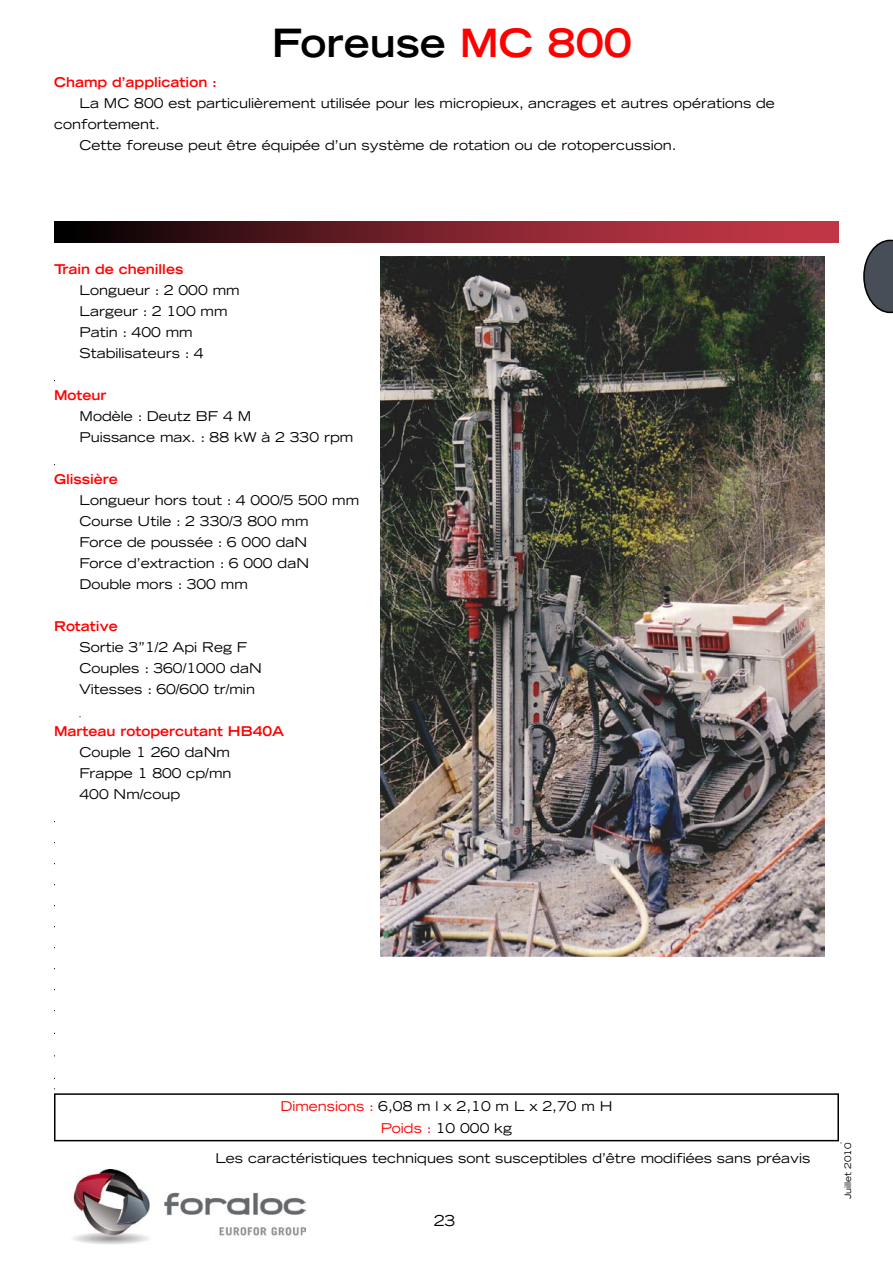
<style>
.page{position:relative;width:893px;height:1263px;background:#fff}
.page>*{position:absolute;margin:0;border:0;box-sizing:border-box;transform-origin:0 0}
.t1{font:700 expanded 39px "Trade Gothic LH";color:#000}
.t2{font:expanded 15px "Trade Gothic LH";color:#000}
.t3{font:expanded 13.5px/21px "Trade Gothic LH";color:#000}
.t4{font:700 expanded 13.5px "Trade Gothic LH";color:#f00}
.t5{font:expanded 9px "Trade Gothic LH";color:#000}
.s1{color:#f00}
</style>
<div class="page">
<img style="left:73px;top:1169px;width:232px;height:75px">
<svg style="left:54px;top:221px;width:785px;height:21px;background:#721f29"></svg>
<svg style="left:863px;top:240px;width:30px;height:73px"></svg>
<hr style="left:54px;top:1093px;width:785px;height:2px;background:#000">
<hr style="left:54px;top:1095px;width:2px;height:45px;background:#000">
<hr style="left:837px;top:1095px;width:2px;height:45px;background:#000">
<hr style="left:54px;top:1140px;width:785px;height:1px;background:#000">
<img style="left:380px;top:257px;width:445px;height:700px">
<p class="t1" style="left:272px;top:17px;width:362px">Foreuse <span class="s1">MC 800</span></p>
<p class="t4" style="left:54px;top:74px;width:165px">Champ d’application :</p>
<p class="t3" style="left:54px;top:93px;width:722px;text-indent:26px">La MC 800 est particulièrement utilisée pour les micropieux, ancrages et autres opérations de confortement.</p>
<p class="t3" style="left:80px;top:135px;width:599px">Cette foreuse peut être équipée d’un système de rotation ou de rotopercussion.</p>
<p class="t4" style="left:54px;top:261px;width:131px">Train de chenilles</p>
<p class="t3" style="left:80px;top:280px;width:162px">Longueur : 2 000 mm</p>
<p class="t3" style="left:80px;top:301px;width:150px">Largeur : 2 100 mm</p>
<p class="t3" style="left:80px;top:322px;width:115px">Patin : 400 mm</p>
<p class="t3" style="left:80px;top:343px;width:126px">Stabilisateurs : 4</p>
<p class="t4" style="left:54px;top:387px;width:54px">Moteur</p>
<p class="t3" style="left:80px;top:406px;width:173px">Modèle : Deutz BF 4 M</p>
<p class="t3" style="left:80px;top:427px;width:275px">Puissance max. : 88 kW à 2 330 rpm</p>
<p class="t4" style="left:54px;top:471px;width:65px">Glissière</p>
<p class="t3" style="left:80px;top:490px;width:281px">Longueur hors tout : 4 000/5 500 mm</p>
<p class="t3" style="left:80px;top:511px;width:231px">Course Utile : 2 330/3 800 mm</p>
<p class="t3" style="left:80px;top:532px;width:229px">Force de poussée : 6 000 daN</p>
<p class="t3" style="left:80px;top:553px;width:231px">Force d’extraction : 6 000 daN</p>
<p class="t3" style="left:80px;top:574px;width:170px">Double mors : 300 mm</p>
<p class="t4" style="left:54px;top:618px;width:65px">Rotative</p>
<p class="t3" style="left:80px;top:637px;width:169px">Sortie 3’’1/2 Api Reg F</p>
<p class="t3" style="left:80px;top:658px;width:184px">Couples : 360/1000 daN</p>
<p class="t3" style="left:80px;top:679px;width:177px">Vitesses : 60/600 tr/min</p>
<p class="t4" style="left:54px;top:723px;width:232px">Marteau rotopercutant HB40A</p>
<p class="t3" style="left:80px;top:742px;width:152px">Couple 1 260 daNm</p>
<p class="t3" style="left:80px;top:763px;width:153px">Frappe 1 800 cp/mn</p>
<p class="t3" style="left:80px;top:784px;width:102px">400 Nm/coup</p>
<p class="t3" style="left:280px;top:1095px;width:334px"><span class="s1">Dimensions :</span> 6,08 m l x 2,10 m L x 2,70 m H</p>
<p class="t3" style="left:381px;top:1118px;width:133px"><span class="s1">Poids :</span> 10 000 kg</p>
<p class="t3" style="left:215px;top:1147px;width:596px">Les caractéristiques techniques sont susceptibles d’être modifiées sans préavis</p>
<p class="t5" style="left:842px;top:1199px;width:58px;rotate:-90deg">Juillet 2010</p>
<p class="t2" style="left:434px;top:1211px;width:23px">23</p>
</div>
